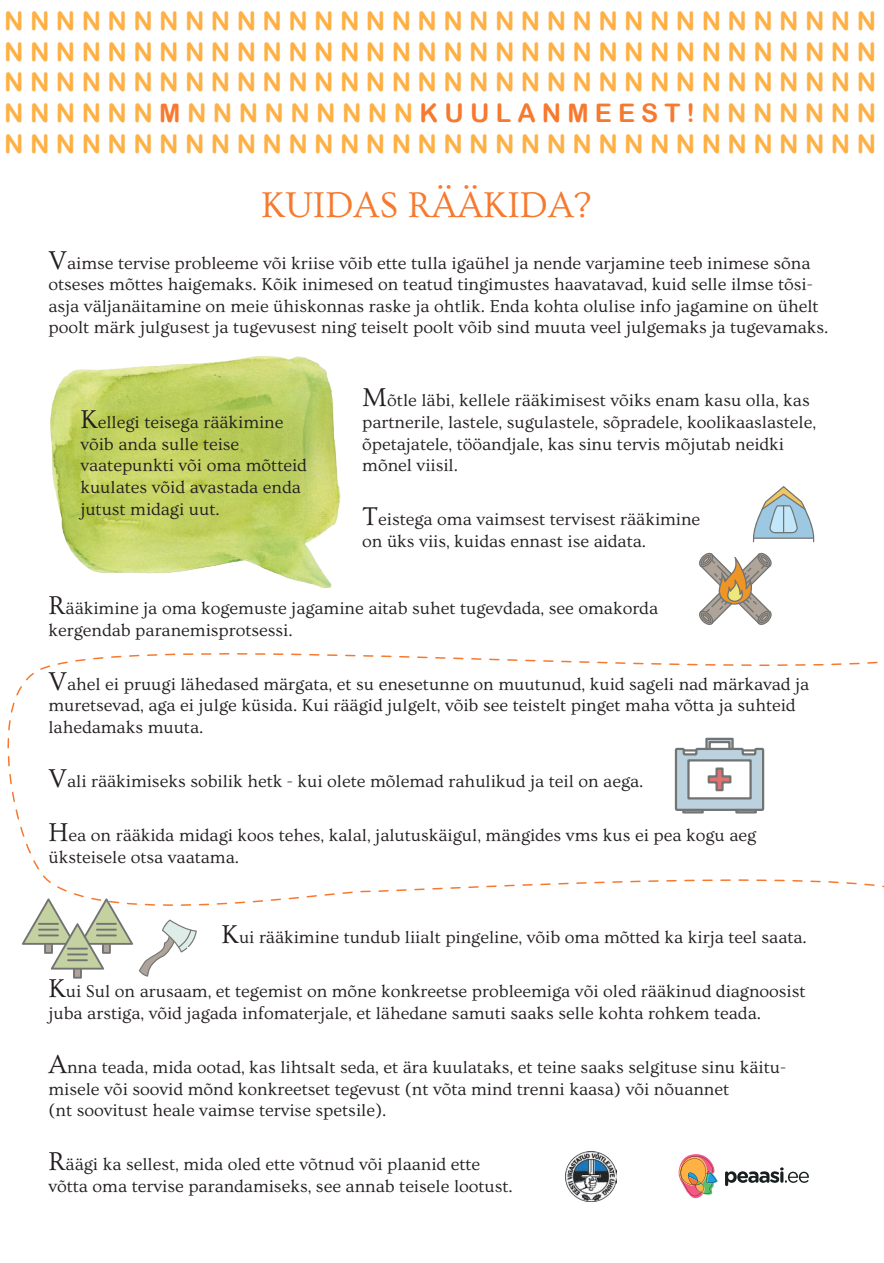
<style>
.page{position:relative;width:884px;height:1263px;background:#fff}
.page>*{position:absolute;margin:0;border:0;box-sizing:border-box;transform-origin:0 0}
.t1{font:37.5px "Ovo";color:#f6792e}
.t2{font:25.5px/30.8px "Arial Rounded MT Bold";color:#feb044;text-align:justify}
.t3{font:18px/21.6px "Ovo";color:#241f1f}
.s1{color:#f8792e}
.s2{color:#f6792e}
.s3{font-size:27px}
</style>
<div class="page">
<svg style="left:699px;top:552px;width:73px;height:73px"></svg>
<img style="left:50px;top:355px;width:291px;height:233px">
<svg style="left:139px;top:930px;width:58px;height:46px"></svg>
<svg style="left:22px;top:930px;width:111px;height:48px"></svg>
<img style="left:566px;top:1151px;width:50px;height:50px">
<svg style="left:725px;top:1167px;width:83px;height:19px"></svg>
<svg style="left:678px;top:1154px;width:39px;height:45px"></svg>
<svg style="left:7px;top:653px;width:877px;height:277px"></svg>
<svg style="left:753px;top:486px;width:61px;height:56px"></svg>
<h2 class="t2" style="left:4px;top:5px;width:873px">N N N N N N N N N N N N N N N N N N N N N N N N N N N N N N N N N N N N N N N N N N N N N N N N N N N N N N N N N N N N N N N N N N N N N N N N N N N N N N N N N N N N N N N N N N N N N N N N N N N N N N N N N N N N <span class="s1">M</span> N N N N N N N N N <span class="s2">K U U L A N M E E S T !</span>N N N N N N N N N N N N N N N N N N N N N N N N N N N N N N N N N N N N N N N N N</h2>
<h1 class="t1" style="left:261px;top:185px;width:331px">KUIDAS RÄÄKIDA?</h1>
<p class="t3" style="left:48px;top:252px;width:781px"><span class="s3">V</span>aimse tervise probleeme või kriise võib ette tulla igaühel ja nende varjamine teeb inimese sõna otseses mõttes haigemaks. Kõik inimesed on teatud tingimustes haavatavad, kuid selle ilmse tõsi&shy;asja väljanäitamine on meie ühiskonnas raske ja ohtlik. Enda kohta olulise info jagamine on ühelt poolt märk julgusest ja tugevusest ning teiselt poolt võib sind muuta veel julgemaks ja tugevamaks.</p>
<p class="t3" style="left:80px;top:412px;width:228px"><span class="s3">K</span>ellegi teisega rääkimine võib anda sulle teise vaatepunkti või oma mõtteid kuulates võid avastada enda jutust midagi uut.</p>
<p class="t3" style="left:362px;top:390px;width:455px"><span class="s3">M</span>õtle läbi, kellele rääkimisest võiks enam kasu olla, kas partnerile, lastele, sugulastele, sõpradele, koolikaaslastele, õpetajatele, tööandjale, kas sinu tervis mõjutab neidki mõnel viisil.</p>
<p class="t3" style="left:362px;top:509px;width:339px"><span class="s3">T</span>eistega oma vaimsest tervisest rääkimine on üks viis, kuidas ennast ise aidata.</p>
<p class="t3" style="left:48px;top:598px;width:611px"><span class="s3">R</span>ääkimine ja oma kogemuste jagamine aitab suhet tugevdada, see omakorda kergendab paranemisprotsessi.</p>
<p class="t3" style="left:48px;top:674px;width:762px"><span class="s3">V</span>ahel ei pruugi lähedased märgata, et su enesetunne on muutunud, kuid sageli nad märkavad ja muretsevad, aga ei julge küsida. Kui räägid julgelt, võib see teistelt pinget maha võtta ja suhteid lahedamaks muuta.</p>
<p class="t3" style="left:48px;top:771px;width:596px"><span class="s3">V</span>ali rääkimiseks sobilik hetk - kui olete mõlemad rahulikud ja teil on aega.</p>
<p class="t3" style="left:48px;top:825px;width:709px"><span class="s3">H</span>ea on rääkida midagi koos tehes, kalal, jalutuskäigul, mängides vms kus ei pea kogu aeg üksteisele otsa vaatama.</p>
<p class="t3" style="left:221px;top:927px;width:587px"><span class="s3">K</span>ui rääkimine tundub liialt pingeline, võib oma mõtted ka kirja teel saata.</p>
<p class="t3" style="left:48px;top:981px;width:758px"><span class="s3">K</span>ui Sul on arusaam, et tegemist on mõne konkreetse probleemiga või oled rääkinud diagnoosist juba arstiga, võid jagada infomaterjale, et lähedane samuti saaks selle kohta rohkem teada.</p>
<p class="t3" style="left:48px;top:1057px;width:739px"><span class="s3">A</span>nna teada, mida ootad, kas lihtsalt seda, et ära kuulataks, et teine saaks selgituse sinu käitu&shy;misele või soovid mõnd konkreetset tegevust (nt võta mind trenni kaasa) või nõuannet<br>(nt soovitust heale vaimse tervise spetsile).</p>
<p class="t3" style="left:48px;top:1154px;width:466px"><span class="s3">R</span>äägi ka sellest, mida oled ette võtnud või plaanid ette võtta oma tervise parandamiseks, see annab teisele lootust.</p>
</div>
